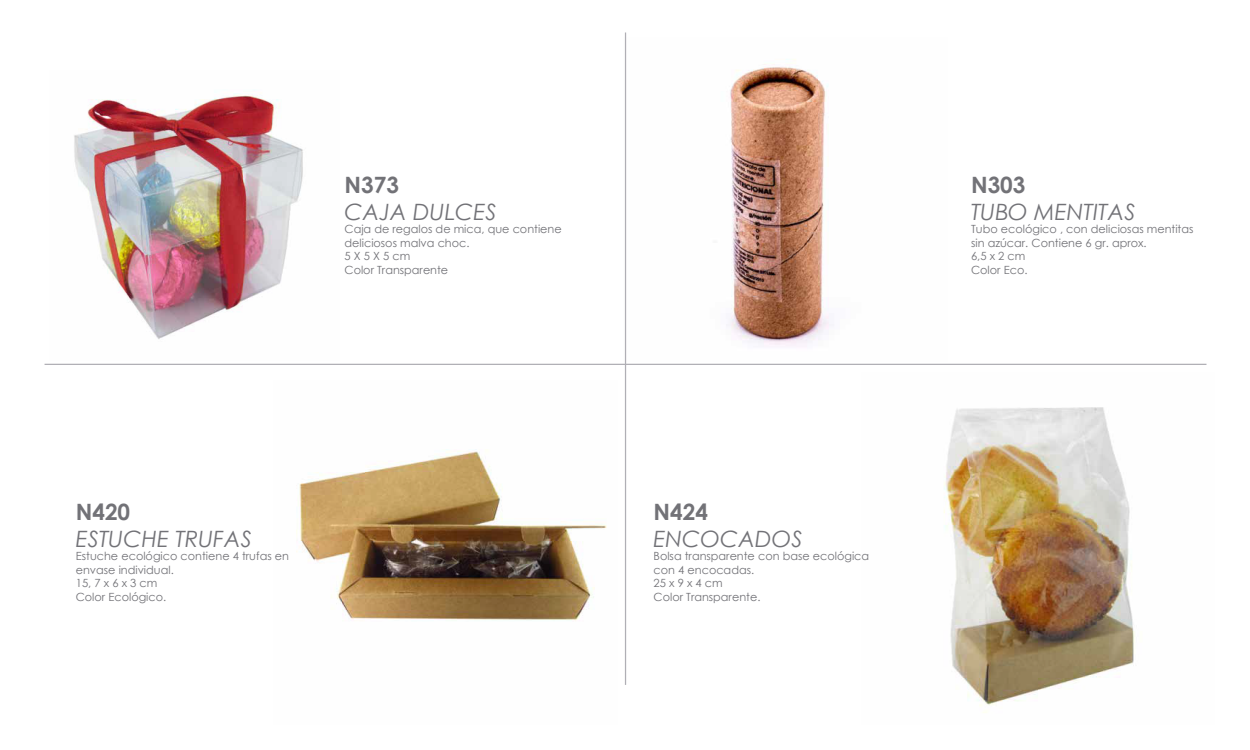
<style>
.page{position:relative;width:1250px;height:750px;background:#fff}
.page>*{position:absolute;margin:0;border:0;box-sizing:border-box;transform-origin:0 0}
.t1{font:italic 22.5px "Century Gothic";color:#727277}
.t2{font:700 22.5px "Century Gothic";color:#727277}
.t3{font:11.25px/13.5px "Century Gothic";color:#727277}
</style>
<div class="page">
<img style="left:944px;top:407px;width:191px;height:306px">
<img style="left:296px;top:449px;width:311px;height:172px">
<img style="left:626px;top:37px;width:208px;height:325px">
<hr style="left:45px;top:364px;width:1161px;height:1px;background:#b0afb5">
<hr style="left:625px;top:32px;width:1px;height:653px;background:#b0afb5">
<img style="left:74px;top:93px;width:229px;height:246px">
<h1 class="t2" style="left:345px;top:170px;width:56px">N373</h1>
<h1 class="t1" style="left:345px;top:198px;width:154px">CAJA DULCES</h1>
<p class="t3" style="left:345px;top:222px;width:219px">Caja de regalos de mica, que contiene deliciosos malva choc.<br>5 X 5 X 5 cm<br>Color Transparente</p>
<h1 class="t2" style="left:76px;top:497px;width:56px">N420</h1>
<h1 class="t1" style="left:76px;top:525px;width:178px">ESTUCHE TRUFAS</h1>
<p class="t3" style="left:76px;top:549px;width:215px">Estuche ecológico contiene 4 trufas en envase individual.<br>15, 7 x 6 x 3 cm<br>Color Ecológico.</p>
<h1 class="t2" style="left:654px;top:497px;width:56px">N424</h1>
<h1 class="t1" style="left:654px;top:525px;width:150px">ENCOCADOS</h1>
<p class="t3" style="left:654px;top:549px;width:217px">Bolsa transparente con base ecológica con 4 encocadas.<br>25 x 9 x 4 cm<br>Color Transparente.</p>
<h1 class="t2" style="left:971px;top:170px;width:56px">N303</h1>
<h1 class="t1" style="left:971px;top:198px;width:166px">TUBO MENTITAS</h1>
<p class="t3" style="left:971px;top:222px;width:224px">Tubo ecológico , con deliciosas mentitas sin azúcar. Contiene 6 gr. aprox.<br>6,5 x 2 cm<br>Color Eco.</p>
</div>
